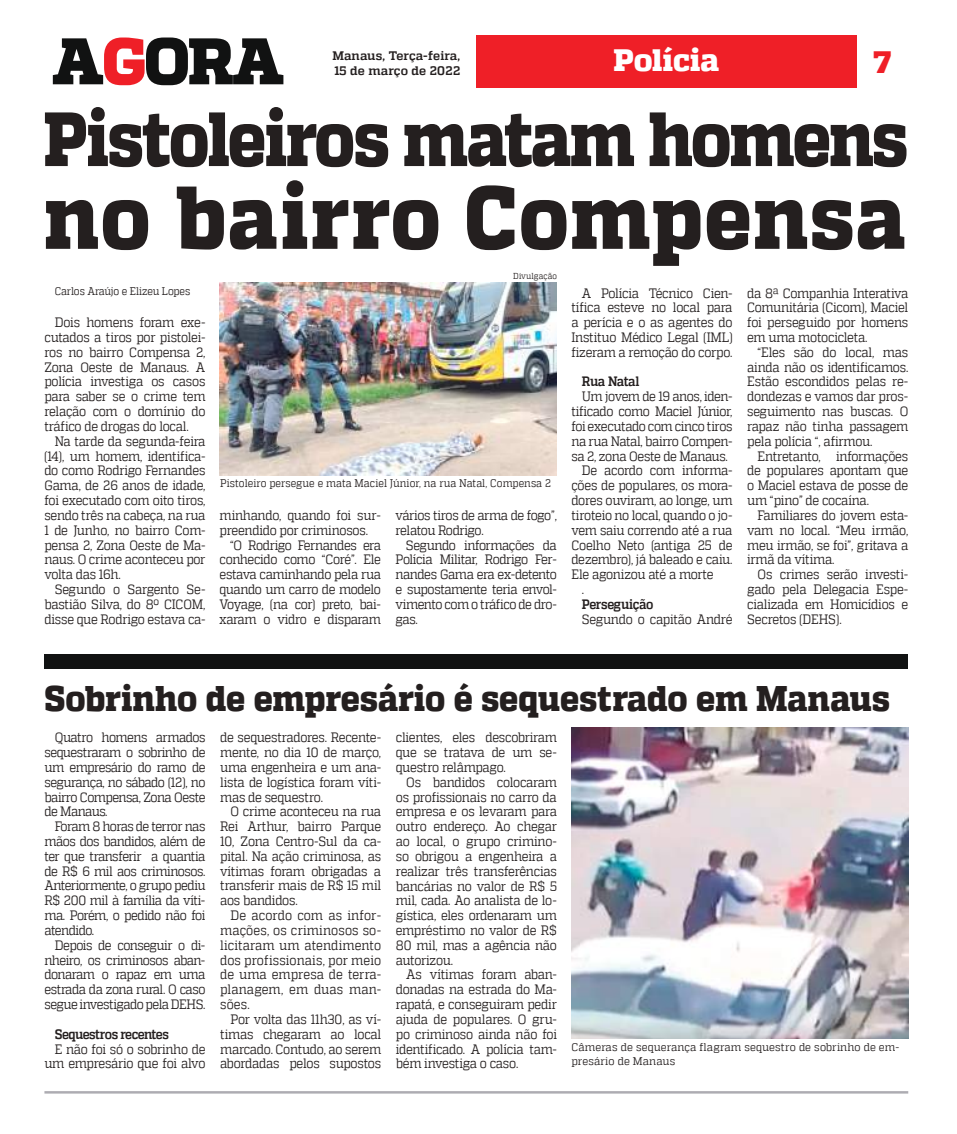
<style>
.page{position:relative;width:957px;height:1134px;background:#fff}
.page>*{position:absolute;margin:0;border:0;box-sizing:border-box;transform-origin:0 0}
.t1{font:800 88.88px "MW Quadon";letter-spacing:.015em;color:#241f1f;scale:.91 1}
.t2{font:800 76.62px "MW Quadon";letter-spacing:-.035em;color:#241f1f;scale:.86 1}
.t3{font:800 35.5px "MW Quadon";letter-spacing:-.005em;color:#241f1f;scale:.92 1}
.t4{font:800 30.88px "MW Quadon";color:#fff}
.t5{font:800 30.88px "MW Quadon";color:#ef1f27}
.t6{font:13.62px/14.9px "MW Quadon";letter-spacing:-.025em;color:#241f1f;text-align:justify;scale:.89 1}
.t7{font:700 13.62px "MW Quadon";letter-spacing:-.035em;color:#241f1f;scale:.89 1}
.t8{font:700 12.38px/14.9px "MW Quadon";letter-spacing:.005em;color:#241f1f}
.t9{font:11.12px "MW Quadon";letter-spacing:.005em;color:#241f1f;scale:.89 1}
.t10{font:11.12px/13.4px "MW Quadon";letter-spacing:.005em;color:#241f1f;scale:.94 1}
.t11{font:8.62px "MW Quadon";letter-spacing:.01em;color:#241f1f;scale:.89 1}
</style>
<div class="page">
<img style="left:220px;top:283px;width:337px;height:192px">
<div style="left:476px;top:35px;width:380px;height:53px;background:#ef1f27"></div>
<svg style="left:53px;top:38px;width:230px;height:47px"></svg>
<div style="left:44px;top:654px;width:864px;height:14px;background:#111212"></div>
<img style="left:571px;top:727px;width:337px;height:312px">
<hr style="left:44px;top:1091px;width:864px;height:2px;background:#adacb2">
<h3 class="t4" style="left:613px;top:42px;width:107px">Polícia</h3>
<h3 class="t5" style="left:873px;top:44px;width:19px">7</h3>
<p class="t8" style="left:332px;top:49px;width:129px">Manaus, Terça-feira,<br>15 de março de 2022</p>
<h2 class="t2" style="left:43px;top:94px;width:1007px">Pistoleiros matam homens</h2>
<h1 class="t1" style="left:43px;top:165px;width:949px">no bairro Compensa</h1>
<p class="t11" style="left:513px;top:271px;width:50px">Divulgação</p>
<p class="t9" style="left:55px;top:284px;width:154px">Carlos Araújo e Elizeu Lopes</p>
<p class="t6" style="left:44px;top:315px;width:183px;text-indent:10px">Dois homens foram exe&shy;cutados a tiros por pistolei&shy;ros no bairro Compensa 2, Zona Oeste de Manaus. A polícia investiga os casos para saber se o crime tem relação com o domínio do tráfico de drogas do local.</p>
<p class="t6" style="left:44px;top:433px;width:183px;text-indent:10px">Na tarde da segunda-feira (14), um homem, identifica&shy;do como Rodrigo Fernandes Gama, de 26 anos de idade, foi executado com oito tiros, sendo três na cabeça, na rua 1 de Junho, no bairro Com&shy;pensa 2, Zona Oeste de Ma&shy;naus. O crime aconteceu por volta das 16h.</p>
<p class="t6" style="left:44px;top:582px;width:183px;text-indent:10px">Segundo o Sargento Se&shy;bastião Silva, do 8º CICOM, disse que Rodrigo estava ca-</p>
<p class="t9" style="left:220px;top:477px;width:373px">Pistoleiro persegue e mata Maciel Júnior, na rua Natal, Compensa 2</p>
<p class="t6" style="left:220px;top:508px;width:183px">minhando, quando foi sur-</p>
<p class="t6" style="left:220px;top:522px;width:168px">preendido por criminosos.</p>
<p class="t6" style="left:230px;top:537px;width:171px">“O Rodrigo Fernandes era</p>
<p class="t6" style="left:220px;top:552px;width:183px">conhecido como “Coré”. Ele</p>
<p class="t6" style="left:220px;top:567px;width:183px">estava caminhando pela rua</p>
<p class="t6" style="left:220px;top:582px;width:183px">quando um carro de modelo</p>
<p class="t6" style="left:220px;top:596px;width:183px">Voyage, (na cor) preto, bai-</p>
<p class="t6" style="left:220px;top:611px;width:183px">xaram o vidro e disparam</p>
<p class="t6" style="left:395px;top:508px;width:183px">vários tiros de arma de fogo”, relatou Rodrigo.</p>
<p class="t6" style="left:395px;top:537px;width:183px;text-indent:10px">Segundo informações da Polícia Militar, Rodrigo Fer&shy;nandes Gama era ex-detento e supostamente teria envol&shy;vimento com o tráfico de dro&shy;gas.</p>
<p class="t6" style="left:571px;top:285px;width:182px;text-indent:10px">A Polícia Técnico Cien&shy;tífica esteve no local para a perícia e o as agentes do Instituo Médico Legal (IML) fizeram a remoção do corpo.</p>
<p class="t7" style="left:582px;top:374px;width:66px">Rua Natal</p>
<p class="t6" style="left:582px;top:389px;width:171px">Um jovem de 19 anos, iden-</p>
<p class="t6" style="left:571px;top:404px;width:182px">tificado como Maciel Júnior,</p>
<p class="t6" style="left:571px;top:419px;width:183px">foi executado com cinco tiros</p>
<p class="t6" style="left:571px;top:433px;width:182px">na rua Natal, bairro Compen-</p>
<p class="t6" style="left:571px;top:448px;width:177px">sa 2, zona Oeste de Manaus.</p>
<p class="t6" style="left:582px;top:463px;width:171px">De acordo com informa-</p>
<p class="t6" style="left:571px;top:478px;width:182px">ções de populares, os mora-</p>
<p class="t6" style="left:571px;top:493px;width:182px">dores ouviram, ao longe, um</p>
<p class="t6" style="left:571px;top:508px;width:182px">tiroteio no local, quando o jo-</p>
<p class="t6" style="left:571px;top:522px;width:182px">vem saiu correndo até a rua</p>
<p class="t6" style="left:571px;top:537px;width:182px">Coelho Neto (antiga 25 de</p>
<p class="t6" style="left:571px;top:552px;width:183px">dezembro), já baleado e caiu.</p>
<p class="t6" style="left:571px;top:567px;width:161px">Ele agonizou até a morte</p>
<p class="t6" style="left:582px;top:582px;width:4px">.</p>
<p class="t7" style="left:582px;top:596px;width:82px">Perseguição</p>
<p class="t6" style="left:582px;top:611px;width:171px">Segundo o capitão André</p>
<p class="t6" style="left:747px;top:285px;width:182px">da 8ª Companhia Interativa Comunitária (Cicom), Maciel foi perseguido por homens em uma motocicleta.</p>
<p class="t6" style="left:747px;top:345px;width:183px;text-indent:10px">“Eles são do local, mas ainda não os identificamos.<br>Estão escondidos pelas re&shy;dondezas e vamos dar pros&shy;seguimento nas buscas. O rapaz não tinha passagem pela polícia “, afirmou.</p>
<p class="t6" style="left:747px;top:448px;width:182px;text-indent:10px">Entretanto, informações de populares apontam que o Maciel estava de posse de um “pino” de cocaína.</p>
<p class="t6" style="left:747px;top:508px;width:183px;text-indent:10px">Familiares do jovem esta&shy;vam no local. “Meu irmão, meu irmão, se foi”, gritava a irmã da vítima.</p>
<p class="t6" style="left:747px;top:567px;width:182px;text-indent:10px">Os crimes serão investi&shy;gado pela Delegacia Espe&shy;cializada em Homicídios e Secretos (DEHS).</p>
<h3 class="t3" style="left:44px;top:678px;width:920px">Sobrinho de empresário é sequestrado em Manaus</h3>
<p class="t6" style="left:44px;top:730px;width:182px;text-indent:10px">Quatro homens armados sequestraram o sobrinho de um empresário do ramo de segurança, no sábado (12), no bairro Compensa, Zona Oeste de Manaus.</p>
<p class="t6" style="left:44px;top:819px;width:182px;text-indent:10px">Foram 8 horas de terror nas mãos dos bandidos, além de ter que transferir a quantia de R$ 6 mil aos criminosos.<br>Anteriormente, o grupo pediu R$ 200 mil à família da víti&shy;ma. Porém, o pedido não foi atendido.</p>
<p class="t6" style="left:44px;top:937px;width:182px;text-indent:10px">Depois de conseguir o di&shy;nheiro, os criminosos aban&shy;donaram o rapaz em uma estrada da zona rural. O caso segue investigado pela DEHS.</p>
<p class="t7" style="left:55px;top:1026px;width:130px">Sequestros recentes</p>
<p class="t6" style="left:44px;top:1041px;width:182px;text-align:right">E não foi só o sobrinho de um empresário que foi alvo</p>
<p class="t6" style="left:220px;top:730px;width:182px">de sequestradores. Recente&shy;mente, no dia 10 de março, uma engenheira e um ana&shy;lista de logística foram víti&shy;mas de sequestro.</p>
<p class="t6" style="left:220px;top:804px;width:182px;text-indent:10px">O crime aconteceu na rua Rei Arthur, bairro Parque 10, Zona Centro-Sul da ca&shy;pital. Na ação criminosa, as vítimas foram obrigadas a transferir mais de R$ 15 mil aos bandidos.</p>
<p class="t6" style="left:220px;top:908px;width:182px;text-indent:10px">De acordo com as infor&shy;mações, os criminosos so&shy;licitaram um atendimento dos profissionais, por meio de uma empresa de terra&shy;planagem, em duas man&shy;sões.</p>
<p class="t6" style="left:220px;top:1012px;width:182px;text-indent:10px">Por volta das 11h30, as ví&shy;timas chegaram ao local marcado. Contudo, ao serem abordadas pelos supostos</p>
<p class="t6" style="left:396px;top:730px;width:182px">clientes, eles descobriram que se tratava de um se&shy;questro relâmpago.</p>
<p class="t6" style="left:396px;top:774px;width:182px;text-indent:10px">Os bandidos colocaram os profissionais no carro da empresa e os levaram para outro endereço. Ao chegar ao local, o grupo crimino&shy;so obrigou a engenheira a realizar três transferências bancárias no valor de R$ 5 mil, cada. Ao analista de lo&shy;gística, eles ordenaram um empréstimo no valor de R$ 80 mil, mas a agência não autorizou.</p>
<p class="t6" style="left:396px;top:967px;width:182px;text-indent:10px">As vítimas foram aban&shy;donadas na estrada do Ma&shy;rapatá, e conseguiram pedir ajuda de populares. O gru&shy;po criminoso ainda não foi identificado. A polícia tam&shy;bém investiga o caso.</p>
<p class="t10" style="left:571px;top:1041px;width:350px">Câmeras de sequerança flagram sequestro de sobrinho de em&shy;presário de Manaus</p>
</div>
